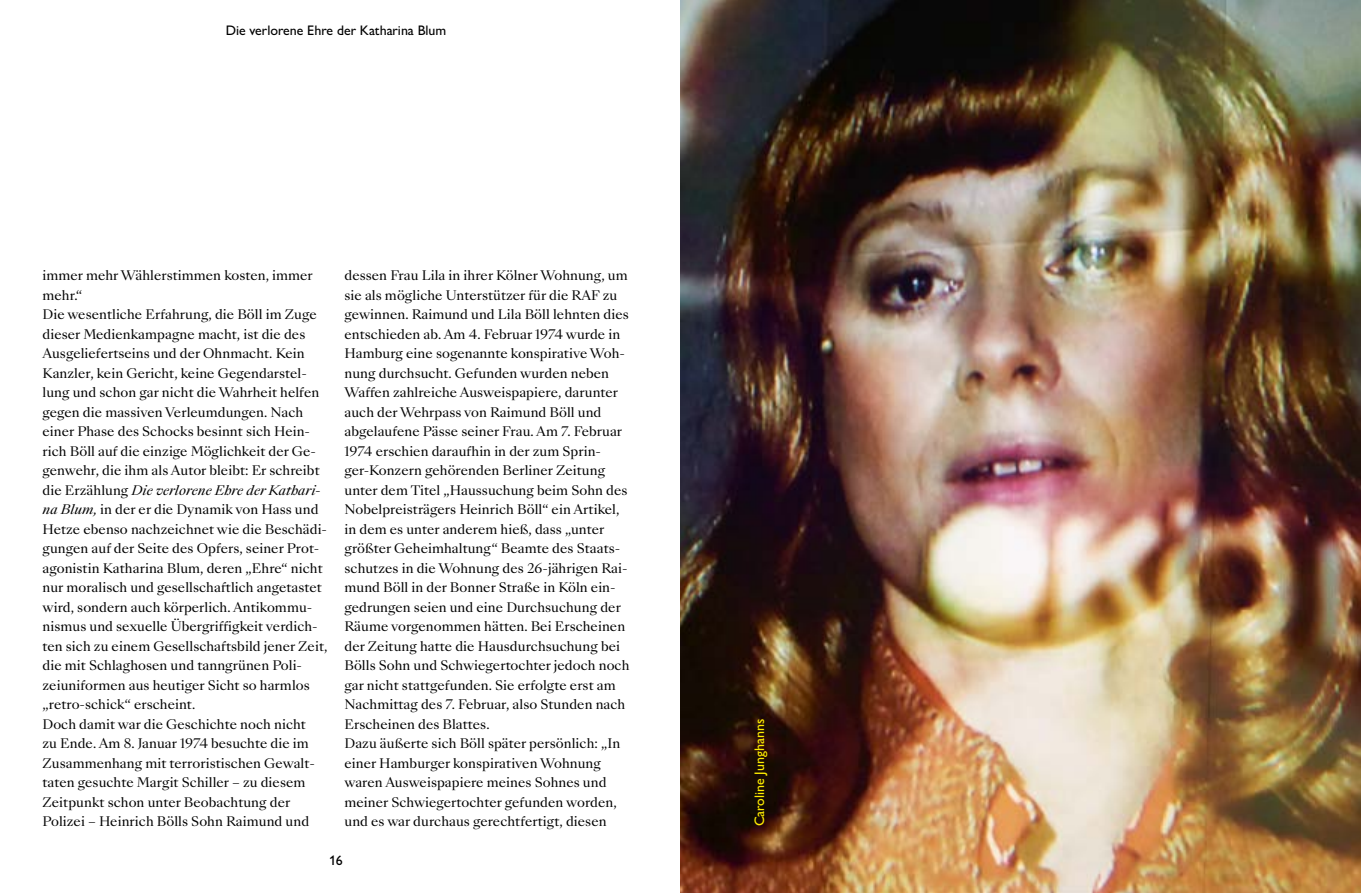
<style>
.page{position:relative;width:1361px;height:893px;background:#fff}
.page>*{position:absolute;margin:0;border:0;box-sizing:border-box;transform-origin:0 0}
.t1{font:500 13.8px "Gill Sans Nova";color:#000}
.t2{font:500 13.8px "Gill Sans Nova";color:#ffed00}
.t3{font:12.75px/19.5px "Sang Bleu Kingdom";letter-spacing:.005em;color:#000}
.s1{font-style:italic}
</style>
<div class="page">
<img style="left:680px;top:0;width:681px;height:893px">
<p class="t1" style="left:226px;top:22px;width:222px">Die verlorene Ehre der Katharina Blum</p>
<p class="t3" style="left:43px;top:266px;width:286px">immer mehr Wählerstimmen kosten, immer mehr.“<br>Die wesentliche Erfahrung, die Böll im Zuge dieser Medienkampagne macht, ist die des Ausgeliefertseins und der Ohnmacht. Kein Kanzler, kein Gericht, keine Gegendarstel&shy;lung und schon gar nicht die Wahrheit helfen gegen die massiven Verleumdungen. Nach einer Phase des Schocks besinnt sich Hein&shy;rich Böll auf die einzige Möglichkeit der Ge&shy;genwehr, die ihm als Autor bleibt: Er schreibt die Erzählung <span class="s1">Die verlorene Ehre der Kathari&shy;na Blum,</span> in der er die Dynamik von Hass und Hetze ebenso nachzeichnet wie die Beschädi&shy;gungen auf der Seite des Opfers, seiner Prot&shy;agonistin Katharina Blum, deren „Ehre“ nicht nur moralisch und gesellschaftlich angetastet wird, sondern auch körperlich. Antikommu&shy;nismus und sexuelle Übergriffigkeit verdich&shy;ten sich zu einem Gesellschaftsbild jener Zeit, die mit Schlaghosen und tanngrünen Poli&shy;zeiuniformen aus heutiger Sicht so harmlos „retro-schick“ erscheint.<br>Doch damit war die Geschichte noch nicht<br>zu Ende. Am 8. Januar 1974 besuchte die im Zusammenhang mit terroristischen Gewalt&shy;taten gesuchte Margit Schiller – zu diesem Zeitpunkt schon unter Beobachtung der Polizei – Heinrich Bölls Sohn Raimund und</p>
<p class="t3" style="left:344px;top:266px;width:286px">dessen Frau Lila in ihrer Kölner Wohnung, um sie als mögliche Unterstützer für die RAF zu gewinnen. Raimund und Lila Böll lehnten dies entschieden ab. Am 4. Februar 1974 wurde in Hamburg eine sogenannte konspirative Woh&shy;nung durchsucht. Gefunden wurden neben Waffen zahlreiche Ausweispapiere, darunter auch der Wehrpass von Raimund Böll und abgelaufene Pässe seiner Frau. Am 7. Februar 1974 erschien daraufhin in der zum Sprin&shy;ger-Konzern gehörenden Berliner Zeitung unter dem Titel „Haussuchung beim Sohn des Nobelpreisträgers Heinrich Böll“ ein Artikel, in dem es unter anderem hieß, dass „unter größter Geheimhaltung“ Beamte des Staats&shy;schutzes in die Wohnung des 26-jährigen Rai&shy;mund Böll in der Bonner Straße in Köln ein&shy;gedrungen seien und eine Durchsuchung der Räume vorgenommen hätten. Bei Erscheinen der Zeitung hatte die Hausdurchsuchung bei Bölls Sohn und Schwiegertochter jedoch noch gar nicht stattgefunden. Sie erfolgte erst am Nachmittag des 7. Februar, also Stunden nach Erscheinen des Blattes.<br>Dazu äußerte sich Böll später persönlich: „In einer Hamburger konspirativen Wohnung waren Ausweispapiere meines Sohnes und meiner Schwiegertochter gefunden worden, und es war durchaus gerechtfertigt, diesen</p>
<p class="t1" style="left:329px;top:852px;width:15px">16</p>
<p class="t2" style="left:751px;top:826px;width:109px;rotate:-90deg">Caroline Junghanns</p>
</div>
